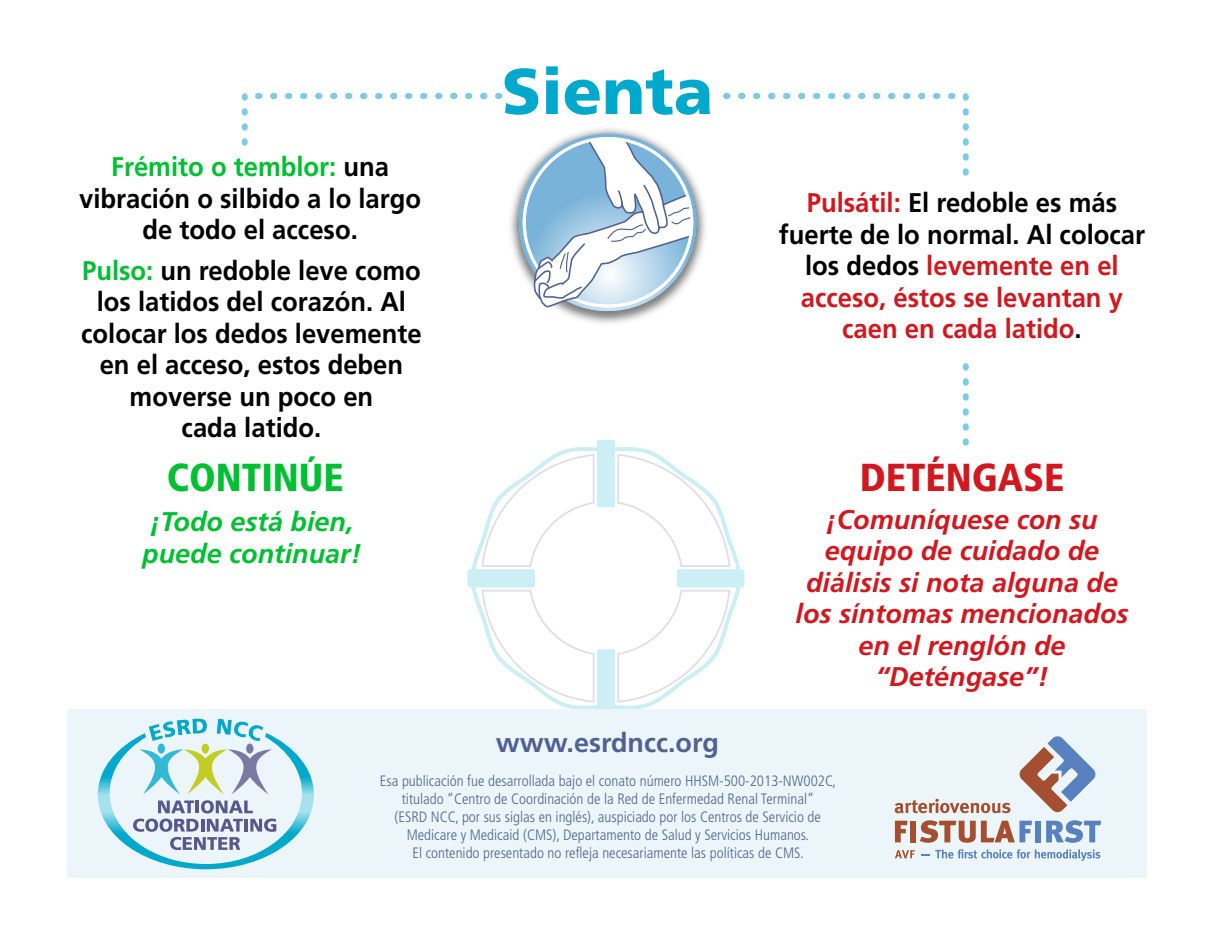
<style>
.page{position:relative;width:1215px;height:945px;background:#fff}
.page>*{position:absolute;margin:0;border:0;box-sizing:border-box;transform-origin:0 0}
.t1{font:900 64.5px "Frutiger";color:#00a9cc}
.t2{font:900 condensed 39px "Frutiger";color:#d2181f}
.t3{font:900 condensed 39px "Frutiger";color:#00bf32}
.t4{font:700 27px/31.5px "Frutiger";color:#000;text-align:center;scale:.95 1}
.t5{font:700 27px/31.5px "Frutiger";color:#d2181f;text-align:center;scale:.95 1}
.t6{font:italic 700 27px/31.5px "Frutiger";color:#d2181f;text-align:center}
.t7{font:italic 700 27px/31.5px "Frutiger";color:#00bf32}
.t8{font:700 27px "Frutiger";color:#536192}
.t9{font:300 condensed 15px/18px "Frutiger";color:#536192;text-align:center}
.s1{color:#00bf32}
.s2{color:#000}
</style>
<div class="page">
<svg style="left:467px;top:440px;width:277px;height:269px"></svg>
<div style="left:68px;top:709px;width:1080px;height:169px;background:#ecf6fa"></div>
<svg style="left:895px;top:799px;width:116px;height:14px"></svg>
<svg style="left:895px;top:821px;width:12px;height:21px"></svg>
<div style="left:911px;top:821px;width:5px;height:21px;background:#a54f31"></div>
<svg style="left:920px;top:820px;width:112px;height:23px"></svg>
<div style="left:1035px;top:821px;width:6px;height:21px;background:#5980bf"></div>
<svg style="left:1046px;top:820px;width:55px;height:23px"></svg>
<svg style="left:895px;top:850px;width:20px;height:8px"></svg>
<svg style="left:921px;top:854px;width:8px;height:2px"></svg>
<svg style="left:935px;top:849px;width:165px;height:12px"></svg>
<svg style="left:1019px;top:736px;width:77px;height:77px"></svg>
<svg style="left:98px;top:719px;width:216px;height:150px"></svg>
<div style="left:246px;top:744px;width:7px;height:10px;background:#797aa3;border-radius:50%"></div>
<svg style="left:720px;top:93px;width:249px;height:371px"></svg>
<svg style="left:241px;top:93px;width:262px;height:53px"></svg>
<div style="left:782px;top:181px;width:362px;height:182px;background:#fff"></div>
<div style="left:772px;top:450px;width:372px;height:160px;background:#fff"></div>
<img style="left:510px;top:182px;width:196px;height:142px">
<svg style="left:521px;top:128px;width:174px;height:182px"></svg>
<p class="t4" style="left:79px;top:151px;width:362px"><span class="s1">Frémito o temblor:</span> una vibración o silbido a lo largo de todo el acceso.</p>
<p class="t4" style="left:81px;top:254px;width:360px"><span class="s1">Pulso:</span> un redoble leve como los latidos del corazón. Al colocar los dedos levemente en el acceso, estos deben moverse un poco en<br>cada latido.</p>
<p class="t3" style="left:167px;top:454px;width:178px">CONTINÚE</p>
<p class="t7" style="left:142px;top:506px;width:221px">¡Todo está bien, puede continuar!</p>
<p class="t1" style="left:502px;top:52px;width:213px">Sienta</p>
<p class="t5" style="left:779px;top:187px;width:387px">Pulsátil: <span class="s2">El redoble es más fuerte de lo normal. Al colocar los dedos</span> levemente en el acceso, éstos se levantan y caen en cada latido<span class="s2">.</span></p>
<p class="t2" style="left:860px;top:454px;width:206px">DETÉNGASE</p>
<p class="t6" style="left:796px;top:503px;width:334px">¡Comuníquese con su equipo de cuidado de diálisis si nota alguna de los síntomas mencionados en el renglón de “Deténgase”!</p>
<p class="t8" style="left:496px;top:727px;width:225px">www.esrdncc.org</p>
<p class="t9" style="left:380px;top:772px;width:458px">Esa publicación fue desarrollada bajo el conato número HHSM-500-2013-NW002C, titulado “Centro de Coordinación de la Red de Enfermedad Renal Terminal”<br>(ESRD NCC, por sus siglas en inglés), auspiciado por los Centros de Servicio de Medicare y Medicaid (CMS), Departamento de Salud y Servicios Humanos.<br>El contenido presentado no refleja necesariamente las políticas de CMS.</p>
</div>
